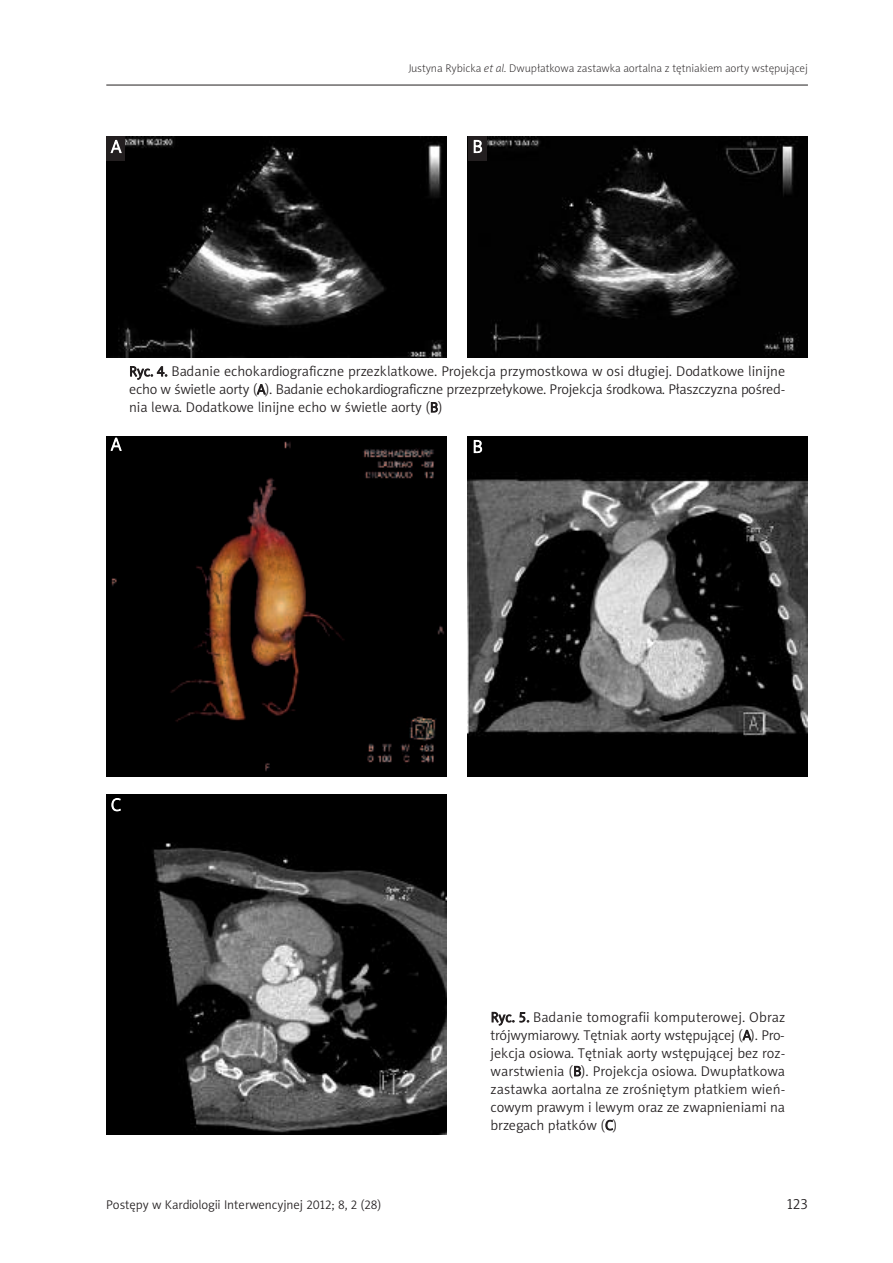
<style>
.page{position:relative;width:893px;height:1263px;background:#fff}
.page>*{position:absolute;margin:0;border:0;box-sizing:border-box;transform-origin:0 0}
.t1{font:18px "Naomi Sans EFNPS Thin";color:#fff}
.t2{font:15px "Naomi Sans EFNPS Light";color:#231f20}
.t3{font:14.25px/18px "Naomi Sans EFNPS Light";color:#231f20;text-align:justify}
.t4{font:12.75px "Naomi Sans EFNPS Light";color:#231f20}
.t5{font:11.25px "Naomi Sans EFNPS Thin";color:#231f20}
.s1{font-style:italic}
</style>
<div class="page">
<img style="left:106px;top:136px;width:340px;height:221px">
<img style="left:468px;top:136px;width:340px;height:221px">
<div style="left:106px;top:136px;width:19px;height:25px;background:#231f20"></div>
<div style="left:468px;top:136px;width:19px;height:25px;background:#231f20"></div>
<img style="left:106px;top:436px;width:340px;height:340px">
<img style="left:468px;top:436px;width:340px;height:340px">
<img style="left:106px;top:794px;width:340px;height:340px">
<hr style="left:106px;top:85px;width:702px;height:1px;background:#231f20">
<p class="t5" style="left:409px;top:64px;width:401px">Justyna Rybicka <span class="s1">et al.</span> Dwupłatkowa zastawka aortalna z tętniakiem aorty wstępującej</p>
<p class="t1" style="left:111px;top:139px;width:12px">A</p>
<p class="t1" style="left:472px;top:139px;width:12px">B</p>
<p class="t3" style="left:129px;top:364px;width:658px">Ryc. 4. Badanie echokardiograficzne przezklatkowe. Projekcja przymostkowa w osi długiej. Dodatkowe linijne echo w świetle aorty (A). Badanie echokardiograficzne przezprzełykowe. Projekcja środkowa. Płaszczyzna pośred&shy;nia lewa. Dodatkowe linijne echo w świetle aorty (B)</p>
<p class="t1" style="left:111px;top:437px;width:12px">A</p>
<p class="t1" style="left:472px;top:439px;width:12px">B</p>
<p class="t1" style="left:111px;top:798px;width:12px">C</p>
<p class="t3" style="left:490px;top:1010px;width:296px">Ryc. 5. Badanie tomografii komputerowej. Obraz trójwymiarowy. Tętniak aorty wstępującej (A). Pro&shy;jekcja osiowa. Tętniak aorty wstępującej bez roz&shy;warstwienia (B). Projekcja osiowa. Dwupłatkowa zastawka aortalna ze zrośniętym płatkiem wień&shy;cowym prawym i lewym oraz ze zwapnieniami na brzegach płatków (C)</p>
<p class="t4" style="left:106px;top:1199px;width:277px">Postępy w Kardiologii Interwencyjnej 2012; 8, 2 (28)</p>
<p class="t2" style="left:787px;top:1198px;width:23px">123</p>
</div>
